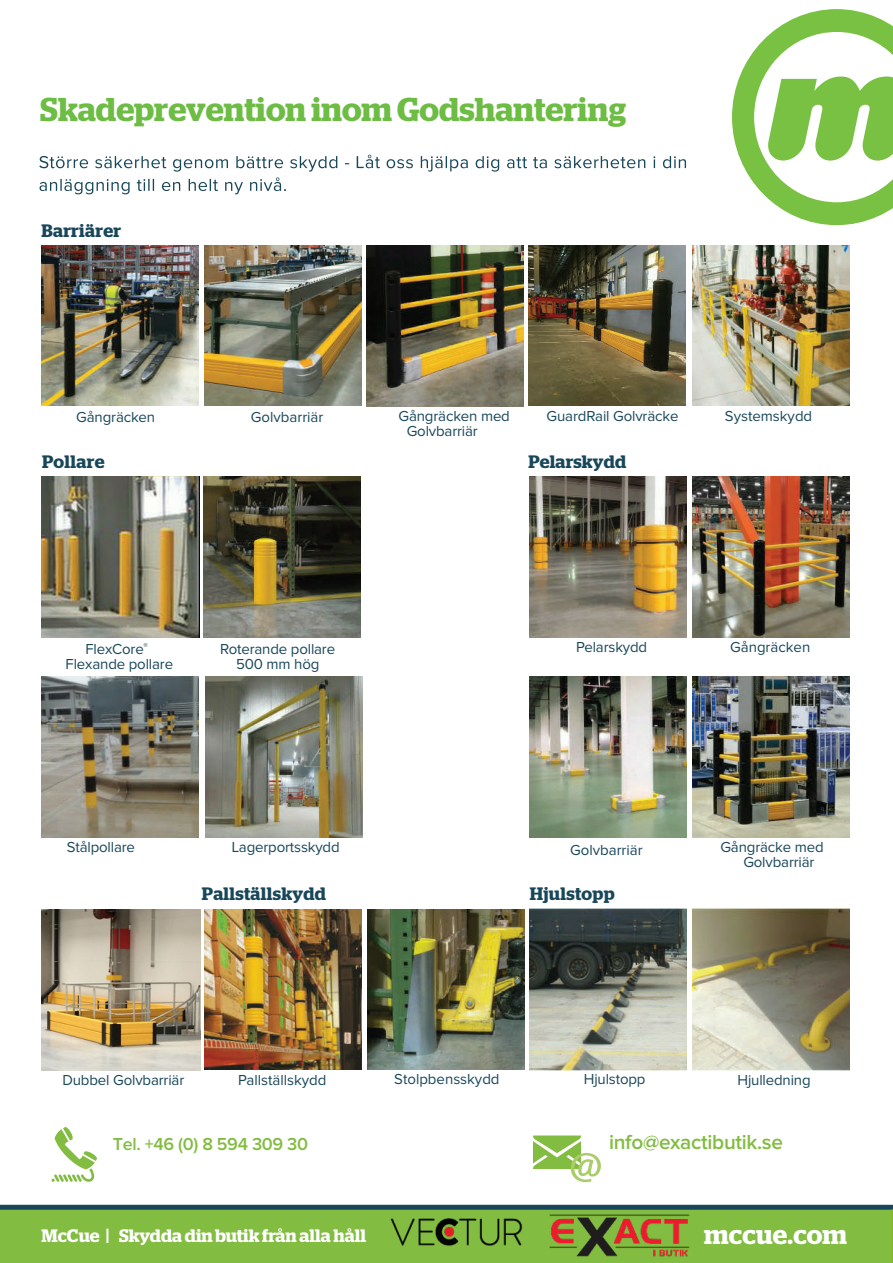
<style>
.page{position:relative;width:893px;height:1263px;background:#fff}
.page>*{position:absolute;margin:0;border:0;box-sizing:border-box;transform-origin:0 0}
.t1{font:600 33px "Stag";color:#6dbc44}
.t2{font:600 26.4px "Stag";letter-spacing:.005em;color:#fff}
.t3{font:600 21px "Proxima Nova";letter-spacing:-.015em;color:#82bc40}
.t4{font:600 18px "Stag";letter-spacing:.015em;color:#19475a}
.t5{font:600 18px "Stag";color:#fff}
.t6{font:600 18px "Proxima Nova";letter-spacing:-.015em;color:#82bc40}
.t7{font:15px/15px "Proxima Nova";letter-spacing:-.01em;color:#19475a;text-align:center}
</style>
<div class="page">
<div style="left:0;top:1205px;width:891px;height:58px;background:#82bc40"></div>
<div style="left:0;top:1205px;width:891px;height:5px;background:#19475a"></div>
<svg style="left:357px;top:155px;width:23px;height:13px"></svg>
<svg style="left:387px;top:159px;width:26px;height:9px"></svg>
<svg style="left:421px;top:156px;width:47px;height:16px"></svg>
<svg style="left:476px;top:156px;width:23px;height:16px"></svg>
<svg style="left:507px;top:157px;width:20px;height:11px"></svg>
<svg style="left:533px;top:157px;width:14px;height:11px"></svg>
<svg style="left:554px;top:156px;width:91px;height:12px"></svg>
<svg style="left:653px;top:156px;width:2px;height:12px"></svg>
<svg style="left:663px;top:156px;width:23px;height:12px"></svg>
<svg style="left:39px;top:156px;width:298px;height:38px"></svg>
<img style="left:42px;top:245px;width:157px;height:161px">
<img style="left:205px;top:245px;width:157px;height:161px">
<img style="left:367px;top:246px;width:157px;height:160px">
<img style="left:693px;top:245px;width:157px;height:161px">
<img style="left:528px;top:245px;width:157px;height:161px">
<img style="left:42px;top:477px;width:157px;height:160px">
<img style="left:204px;top:477px;width:157px;height:160px">
<img style="left:42px;top:677px;width:157px;height:160px">
<img style="left:205px;top:677px;width:157px;height:160px">
<img style="left:529px;top:477px;width:157px;height:160px">
<img style="left:693px;top:477px;width:157px;height:160px">
<img style="left:529px;top:677px;width:157px;height:160px">
<img style="left:693px;top:677px;width:157px;height:160px">
<img style="left:204px;top:909px;width:157px;height:161px">
<img style="left:367px;top:909px;width:157px;height:161px">
<img style="left:530px;top:908px;width:157px;height:163px">
<img style="left:693px;top:908px;width:157px;height:163px">
<svg style="left:533px;top:1135px;width:68px;height:47px"></svg>
<svg style="left:52px;top:1127px;width:45px;height:55px"></svg>
<img style="left:390px;top:1218px;width:133px;height:28px">
<img style="left:550px;top:1214px;width:140px;height:42px">
<svg style="left:732px;top:9px;width:161px;height:216px"></svg>
<img style="left:41px;top:909px;width:159px;height:161px">
<h1 class="t1" style="left:40px;top:90px;width:587px">Skadeprevention inom Godshantering</h1>
<p class="t4" style="left:41px;top:220px;width:81px">Barriärer</p>
<p class="t7" style="left:76px;top:409px;width:80px">Gångräcken</p>
<p class="t7" style="left:251px;top:409px;width:74px">Golvbarriär</p>
<p class="t7" style="left:399px;top:409px;width:113px">Gångräcken med</p>
<p class="t7" style="left:547px;top:409px;width:133px">GuardRail Golvräcke</p>
<p class="t7" style="left:725px;top:409px;width:89px">Systemskydd</p>
<p class="t7" style="left:407px;top:424px;width:73px">Golvbarriär</p>
<p class="t4" style="left:42px;top:451px;width:64px">Pollare</p>
<p class="t4" style="left:528px;top:451px;width:99px">Pelarskydd</p>
<p class="t7" style="left:66px;top:641px;width:109px">FlexCore<sup>®<br></sup>Flexande pollare</p>
<p class="t7" style="left:220px;top:642px;width:116px">Roterande pollare<br>500 mm hög</p>
<p class="t7" style="left:576px;top:640px;width:73px">Pelarskydd</p>
<p class="t7" style="left:730px;top:640px;width:82px">Gångräcken</p>
<p class="t7" style="left:67px;top:840px;width:70px">Stålpollare</p>
<p class="t7" style="left:232px;top:840px;width:109px">Lagerportsskydd</p>
<p class="t7" style="left:570px;top:842px;width:74px">Golvbarriär</p>
<p class="t7" style="left:743px;top:840px;width:82px;text-align:left;text-indent:-23px">Gångräcke med<br>Golvbarriär</p>
<p class="t4" style="left:202px;top:883px;width:126px">Pallställskydd</p>
<p class="t4" style="left:530px;top:883px;width:86px">Hjulstopp</p>
<p class="t7" style="left:62px;top:1072px;width:123px">Dubbel Golvbarriär</p>
<p class="t7" style="left:238px;top:1072px;width:90px">Pallställskydd</p>
<p class="t7" style="left:394px;top:1072px;width:107px">Stolpbensskydd</p>
<p class="t7" style="left:584px;top:1072px;width:63px">Hjulstopp</p>
<p class="t7" style="left:737px;top:1073px;width:75px">Hjulledning</p>
<p class="t6" style="left:113px;top:1134px;width:197px">Tel. +46 (0) 8 594 309 30</p>
<h3 class="t3" style="left:609px;top:1130px;width:175px">info@exactibutik.se</h3>
<p class="t5" style="left:42px;top:1225px;width:326px">McCue | Skydda din butik från alla håll</p>
<h2 class="t2" style="left:704px;top:1219px;width:144px">mccue.com</h2>
</div>
